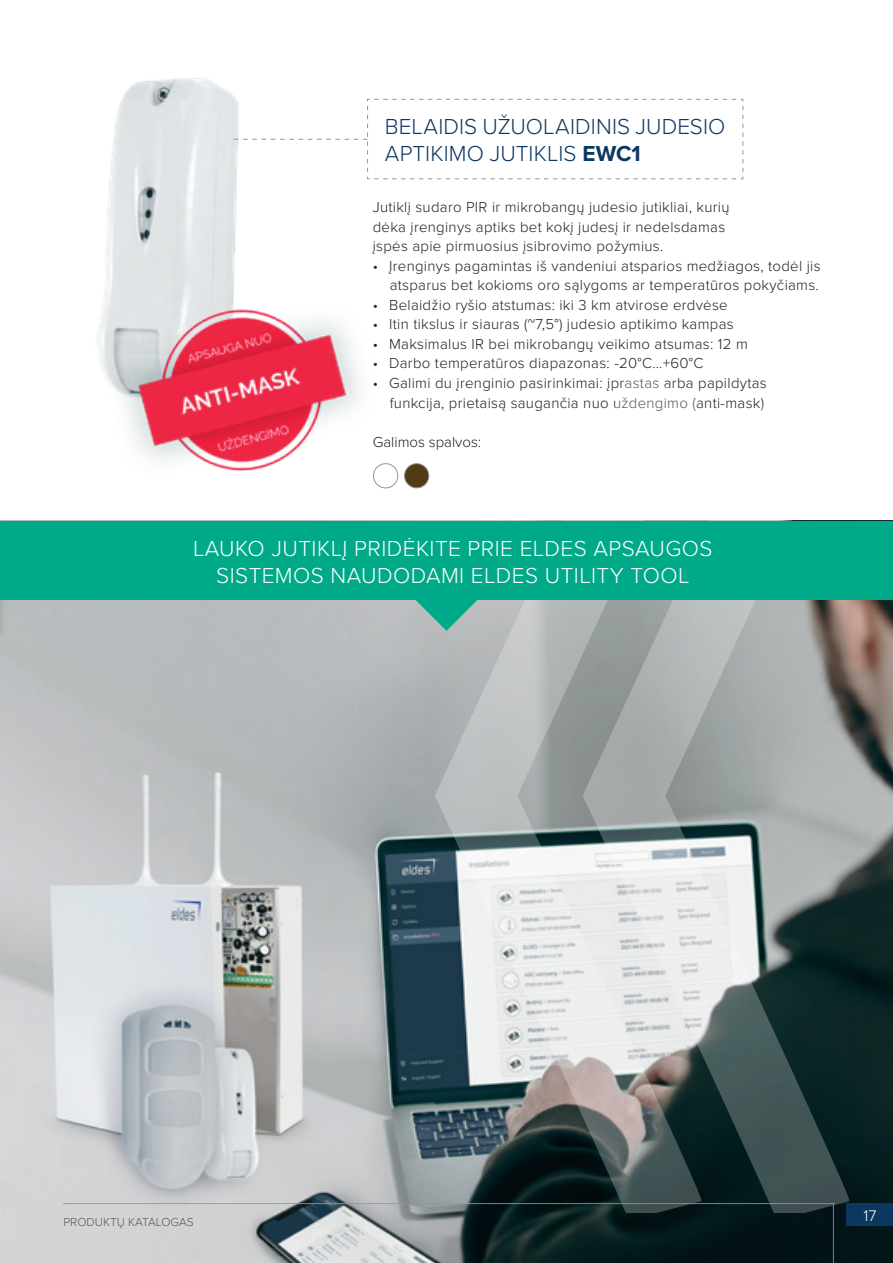
<style>
.page{position:relative;width:893px;height:1263px;background:#fff}
.page>*{position:absolute;margin:0;border:0;box-sizing:border-box;transform-origin:0 0}
.t1{font:300 22.5px/27px "Proxima Nova";letter-spacing:.02em;color:#fff;text-align:center}
.t2{font:300 22.5px/27px "Proxima Nova";letter-spacing:.005em;color:#0c3761}
.t3{font:300 15.9px "Proxima Nova";color:#fff}
.t4{font:300 15px/19.5px "Proxima Nova";letter-spacing:.02em;color:#231f20;text-align:right}
.t5{font:300 15px "Proxima Nova";color:#231f20}
.t6{font:300 12px "Proxima Nova";color:#57585a}
.s1{font-weight:700}
</style>
<div class="page">
<img style="left:97px;top:78px;width:290px;height:301px">
<svg style="left:234px;top:99px;width:510px;height:81px"></svg>
<img style="left:0;top:600px;width:893px;height:663px">
<img style="left:108px;top:295px;width:267px;height:187px">
<svg style="left:704px;top:520px;width:148px;height:692px;background:#727d7d"></svg>
<svg style="left:433px;top:520px;width:271px;height:683px;background:#a1a8a9"></svg>
<svg style="left:415px;top:600px;width:63px;height:31px;background:#5eb3a3"></svg>
<div style="left:373px;top:463px;width:25px;height:25px;border:1px solid #939598;border-radius:50%"></div>
<div style="left:405px;top:464px;width:24px;height:24px;background:#543915;border-radius:50%"></div>
<div style="left:404px;top:463px;width:25px;height:25px;border:1px solid #939598;border-radius:50%"></div>
<div style="left:0;top:521px;width:893px;height:79px;background:#0a8"></div>
<svg style="left:64px;top:1203px;width:770px;height:60px;background:#657072"></svg>
<div style="left:846px;top:1203px;width:47px;height:22px;background:#0c3761"></div>
<h1 class="t2" style="left:385px;top:112px;width:342px">BELAIDIS UŽUOLAIDINIS JUDESIO<br>APTIKIMO JUTIKLIS <span class="s1">EWC1</span></h1>
<p class="t4" style="left:373px;top:197px;width:358px;text-align:left">Jutiklį sudaro PIR ir mikrobangų judesio jutikliai, kurių dėka įrenginys aptiks bet kokį judesį ir nedelsdamas įspės apie pirmuosius įsibrovimo požymius.</p>
<p class="t4" style="left:373px;top:255px;width:450px">• Įrenginys pagamintas iš vandeniui atsparios medžiagos, todėl jis atsparus bet kokioms oro sąlygoms ar temperatūros pokyčiams.</p>
<p class="t4" style="left:373px;top:294px;width:357px">• Belaidžio ryšio atstumas: iki 3 km atvirose erdvėse</p>
<p class="t4" style="left:373px;top:314px;width:363px">• Itin tikslus ir siauras (~7,5°) judesio aptikimo kampas</p>
<p class="t4" style="left:373px;top:333px;width:377px">• Maksimalus IR bei mikrobangų veikimo atsumas: 12 m</p>
<p class="t4" style="left:373px;top:353px;width:332px">• Darbo temperatūros diapazonas: -20°C…+60°C</p>
<p class="t4" style="left:373px;top:372px;width:396px">• Galimi du įrenginio pasirinkimai: įprastas arba papildytas funkcija, prietaisą saugančia nuo uždengimo (anti-mask)</p>
<p class="t5" style="left:373px;top:431px;width:110px">Galimos spalvos:</p>
<h1 class="t1" style="left:193px;top:533px;width:521px">LAUKO JUTIKLĮ PRIDĖKITE PRIE ELDES APSAUGOS<br>SISTEMOS NAUDODAMI ELDES UTILITY TOOL</h1>
<p class="t6" style="left:63px;top:1213px;width:132px">PRODUKTŲ KATALOGAS</p>
<p class="t3" style="left:863px;top:1204px;width:14px">17</p>
</div>
